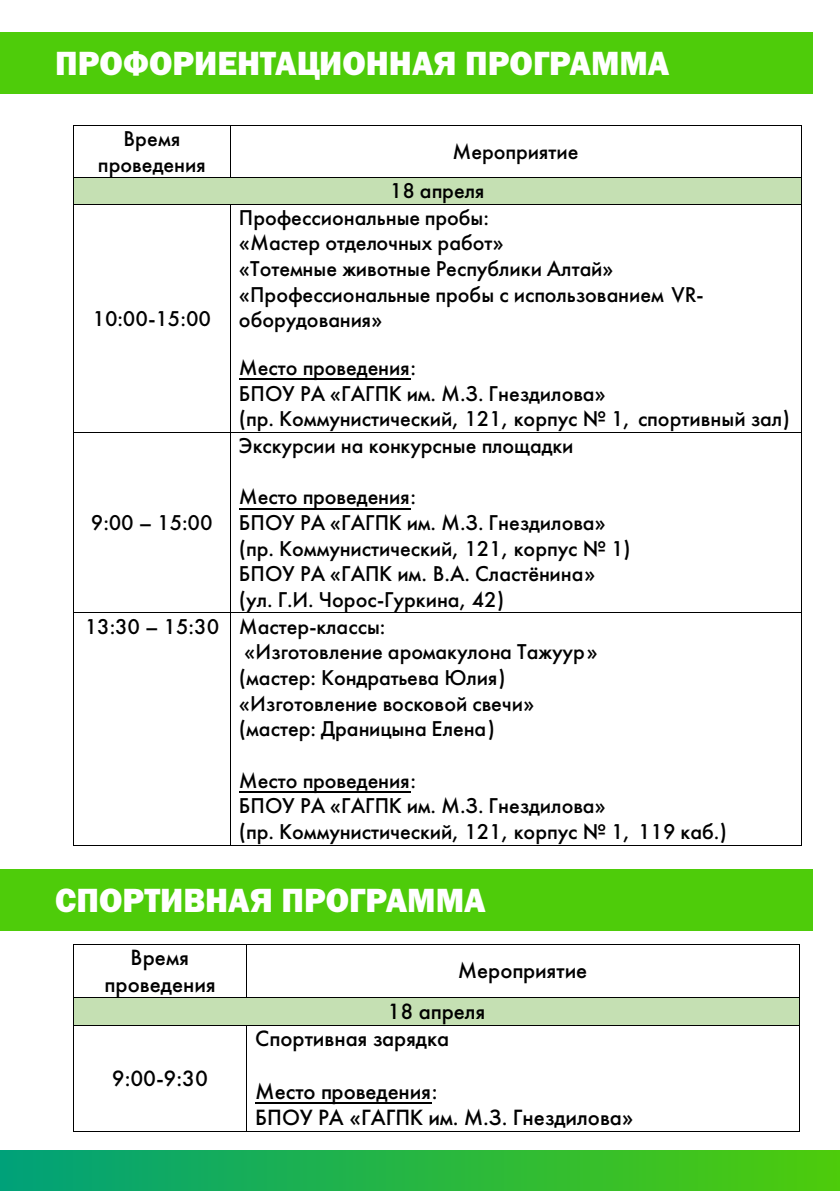
<style>
.page{position:relative;width:840px;height:1191px;background:#fff}
.page>*{position:absolute;margin:0;border:0;box-sizing:border-box;transform-origin:0 0}
.t1{font:800 34.8px "Franklin Gothic";color:#fff}
.t2{font:23px/26.4px "Futura Medium C";color:#000}
.t3{font:italic 23px "Futura Medium C";color:#000}
.t4{font:22.2px/25.6px "Futura Medium C";color:#000}
.t5{font:italic 22.2px "Futura Medium C";color:#000}
.s1{font-style:normal}
</style>
<div class="page">
<div style="left:0;top:1150px;width:839px;height:41px;background:linear-gradient(to right,#00a179,#4dcc0b)"></div>
<div style="left:0;top:32px;width:811px;height:61px;background:#4ecc0a"></div>
<div style="left:0;top:868px;width:811px;height:62px;background:#4ecc0a"></div>
<hr style="left:74px;top:943px;width:172px;height:1px;background:#000">
<hr style="left:247px;top:943px;width:551px;height:1px;background:#000">
<hr style="left:73px;top:944px;width:1px;height:53px;background:#000">
<hr style="left:246px;top:944px;width:1px;height:53px;background:#000">
<hr style="left:798px;top:944px;width:1px;height:53px;background:#000">
<div style="left:74px;top:998px;width:724px;height:26px;background:#c5e0b3"></div>
<hr style="left:74px;top:997px;width:172px;height:1px;background:#000">
<hr style="left:247px;top:997px;width:551px;height:1px;background:#000">
<hr style="left:255px;top:1102px;width:176px;height:2px;background:#000">
<svg style="left:73px;top:997px;width:1px;height:28px"></svg>
<hr style="left:74px;top:1024px;width:172px;height:1px;background:#000">
<hr style="left:247px;top:1024px;width:551px;height:1px;background:#000">
<svg style="left:798px;top:997px;width:1px;height:28px"></svg>
<hr style="left:73px;top:1025px;width:1px;height:106px;background:#000">
<hr style="left:74px;top:1131px;width:172px;height:1px;background:#000">
<hr style="left:246px;top:1025px;width:1px;height:106px;background:#000">
<hr style="left:247px;top:1131px;width:551px;height:1px;background:#000">
<hr style="left:798px;top:1025px;width:1px;height:106px;background:#000">
<hr style="left:74px;top:125px;width:156px;height:1px;background:#000">
<hr style="left:231px;top:125px;width:569px;height:1px;background:#000">
<hr style="left:73px;top:126px;width:1px;height:51px;background:#000">
<hr style="left:230px;top:126px;width:1px;height:51px;background:#000">
<hr style="left:800px;top:126px;width:1px;height:51px;background:#000">
<div style="left:74px;top:178px;width:726px;height:26px;background:#c5e0b3"></div>
<hr style="left:74px;top:177px;width:156px;height:1px;background:#000">
<hr style="left:231px;top:177px;width:569px;height:1px;background:#000">
<hr style="left:239px;top:379px;width:171px;height:1px;background:#000">
<svg style="left:73px;top:177px;width:1px;height:28px"></svg>
<hr style="left:74px;top:204px;width:156px;height:1px;background:#000">
<hr style="left:231px;top:204px;width:569px;height:1px;background:#000">
<svg style="left:800px;top:177px;width:1px;height:28px"></svg>
<hr style="left:73px;top:205px;width:1px;height:227px;background:#000">
<hr style="left:230px;top:205px;width:1px;height:227px;background:#000">
<hr style="left:800px;top:205px;width:1px;height:227px;background:#000">
<hr style="left:239px;top:508px;width:171px;height:1px;background:#000">
<hr style="left:74px;top:432px;width:156px;height:1px;background:#000">
<hr style="left:231px;top:432px;width:569px;height:1px;background:#000">
<hr style="left:73px;top:433px;width:1px;height:179px;background:#000">
<hr style="left:230px;top:433px;width:1px;height:179px;background:#000">
<hr style="left:800px;top:433px;width:1px;height:179px;background:#000">
<hr style="left:239px;top:791px;width:171px;height:1px;background:#000">
<hr style="left:74px;top:612px;width:156px;height:1px;background:#000">
<hr style="left:231px;top:612px;width:569px;height:1px;background:#000">
<hr style="left:73px;top:613px;width:1px;height:231px;background:#000">
<hr style="left:74px;top:844px;width:156px;height:1px;background:#000">
<hr style="left:230px;top:613px;width:1px;height:231px;background:#000">
<hr style="left:231px;top:844px;width:569px;height:1px;background:#000">
<hr style="left:800px;top:613px;width:1px;height:231px;background:#000">
<h1 class="t1" style="left:55px;top:51px;width:615px">ПРОФОРИЕНТАЦИОННАЯ ПРОГРАММА</h1>
<p class="t4" style="left:98px;top:127px;width:109px;text-align:center">Время проведения</p>
<p class="t4" style="left:389px;top:133px;width:190px;line-height:39.4px;text-indent:63px">Мероприятие<br>18 апреля</p>
<p class="t4" style="left:93px;top:307px;width:120px">10:00-15:00</p>
<p class="t5" style="left:239px;top:208px;width:251px">Профессиональные пробы:</p>
<p class="t4" style="left:239px;top:232px;width:466px">«Мастер отделочных работ»<br>«Тотемные животные Республики Алтай» «Профессиональные пробы с использованием VR&shy;оборудования»</p>
<p class="t4" style="left:239px;top:357px;width:368px">Место проведения:<br>БПОУ РА «ГАГПК им. М.З. Гнездилова»</p>
<p class="t5" style="left:239px;top:410px;width:552px">(пр. Коммунистический, 121, корпус № 1, спортивный зал)</p>
<p class="t5" style="left:239px;top:436px;width:335px">Экскурсии на конкурсные площадки</p>
<p class="t4" style="left:239px;top:486px;width:368px">Место проведения:<br>БПОУ РА «ГАГПК им. М.З. Гнездилова»</p>
<p class="t5" style="left:239px;top:539px;width:393px">(пр. Коммунистический, 121, корпус № 1)</p>
<p class="t4" style="left:239px;top:563px;width:358px">БПОУ РА «ГАПК им. В.А. Сластёнина»</p>
<p class="t5" style="left:239px;top:590px;width:267px">(ул. Г.И. Чорос-Гуркина, 42)</p>
<p class="t5" style="left:85px;top:617px;width:302px"><span class="s1">13:30 – 15:30</span> Мастер-классы:</p>
<p class="t4" style="left:244px;top:640px;width:355px">«Изготовление аромакулона Тажуур»</p>
<p class="t4" style="left:239px;top:666px;width:268px">(мастер: Кондратьева Юлия)</p>
<p class="t4" style="left:239px;top:692px;width:297px">«Изготовление восковой свечи»</p>
<p class="t4" style="left:239px;top:718px;width:257px">(мастер: Драницына Елена)</p>
<p class="t4" style="left:239px;top:769px;width:368px">Место проведения:<br>БПОУ РА «ГАГПК им. М.З. Гнездилова»</p>
<p class="t5" style="left:239px;top:822px;width:489px">(пр. Коммунистический, 121, корпус № 1, 119 каб.)</p>
<p class="t4" style="left:91px;top:511px;width:123px">9:00 – 15:00</p>
<h1 class="t1" style="left:55px;top:887px;width:432px">СПОРТИВНАЯ ПРОГРАММА</h1>
<p class="t2" style="left:104px;top:946px;width:112px;text-align:center">Время проведения</p>
<p class="t2" style="left:387px;top:952px;width:201px;line-height:40.6px;text-indent:70px">Мероприятие<br>18 апреля</p>
<p class="t2" style="left:112px;top:1066px;width:97px">9:00-9:30</p>
<p class="t3" style="left:255px;top:1028px;width:195px">Спортивная зарядка</p>
<p class="t2" style="left:255px;top:1080px;width:379px">Место проведения:<br>БПОУ РА «ГАГПК им. М.З. Гнездилова»</p>
</div>
